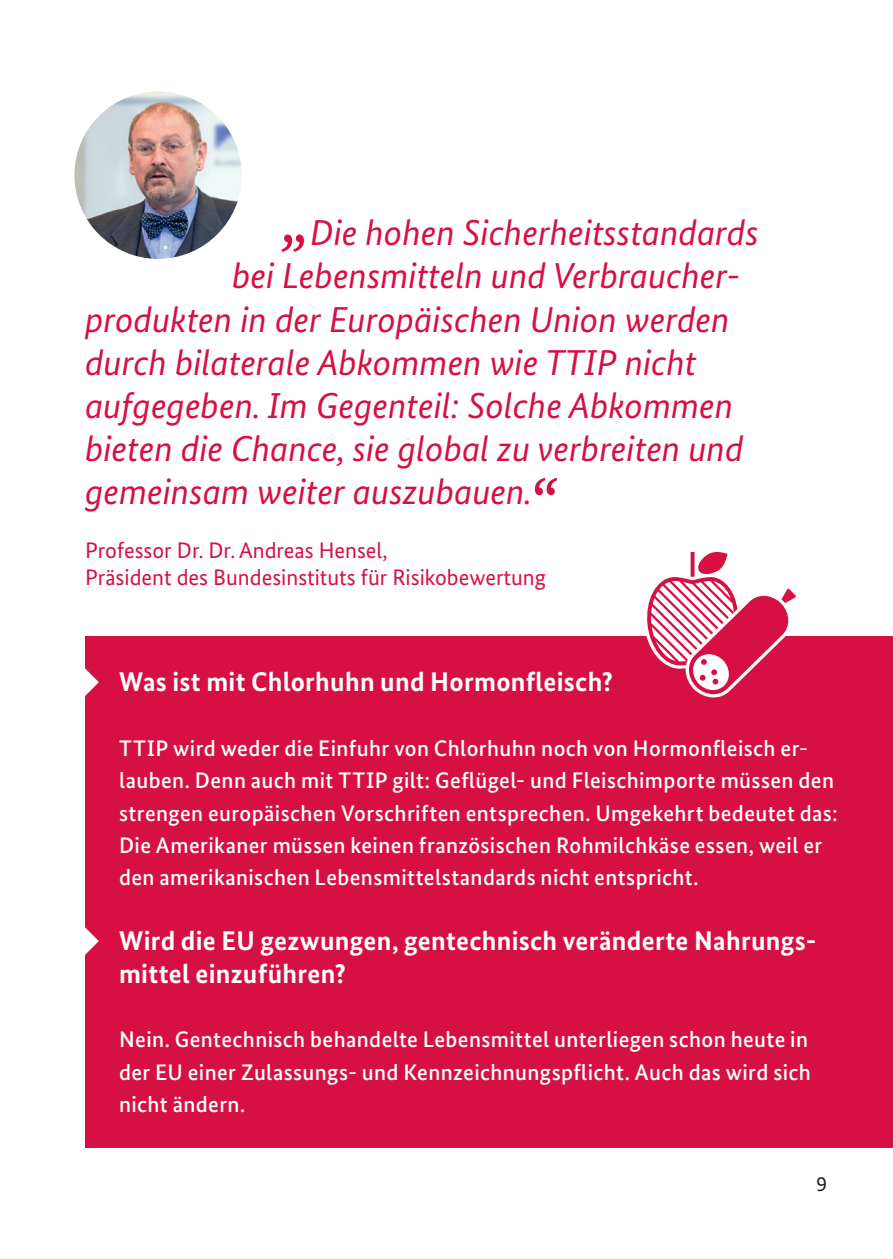
<style>
.page{position:relative;width:893px;height:1259px;background:#fff}
.page>*{position:absolute;margin:0;border:0;box-sizing:border-box;transform-origin:0 0}
.t1{font:italic 72px "Bundes Sans";color:#d71043}
.t2{font:italic 36px "Bundes Sans";color:#d71043}
.Kasten{font:700 27px/32.4px "Bundes Sans";letter-spacing:.01em;color:#fff}
.Kasten-2{font:500 22.5px/32.4px "Bundes Sans";letter-spacing:.02em;color:#fff}
.t3{font:22.5px/27px "Bundes Sans";color:#d71043}
.t4{font:21px "Bundes Sans";color:#231f20}
.s1{font-size:72px}
</style>
<div class="page">
<img style="left:74px;top:91px;width:168px;height:168px;border-radius:84px">
<div style="left:85px;top:636px;width:808px;height:511px;background:#d71043"></div>
<svg style="left:85px;top:927px;width:14px;height:28px"></svg>
<svg style="left:85px;top:668px;width:14px;height:28px"></svg>
<svg style="left:646px;top:552px;width:150px;height:145px"></svg>
<p class="t2" style="left:283px;top:211px;width:477px"><span class="s1">„</span>Die hohen Sicherheitsstandards</p>
<p class="t2" style="left:232px;top:254px;width:510px">bei Lebensmitteln und Verbraucher-</p>
<p class="t2" style="left:85px;top:297px;width:646px">produkten in der Europäischen Union werden</p>
<p class="t2" style="left:85px;top:340px;width:613px">durch bilaterale Abkommen wie TTIP nicht</p>
<p class="t2" style="left:85px;top:384px;width:650px">aufgegeben. Im Gegenteil: Solche Abkommen</p>
<p class="t2" style="left:85px;top:427px;width:660px">bieten die Chance, sie global zu verbreiten und</p>
<p class="t2" style="left:85px;top:470px;width:449px">gemeinsam weiter auszubauen.</p>
<p class="t3" style="left:85px;top:537px;width:462px">Professor Dr. Dr. Andreas Hensel,<br>Präsident des Bundesinstituts für Risikobewertung</p>
<h1 class="t1" style="left:529px;top:460px;width:29px">“</h1>
<p class="Kasten" style="left:119px;top:665px;width:495px">Was ist mit Chlorhuhn und Hormonfleisch?</p>
<p class="Kasten-2" style="left:119px;top:731px;width:720px">TTIP wird weder die Einfuhr von Chlorhuhn noch von Hormonfleisch er&shy;lauben. Denn auch mit TTIP gilt: Geflügel- und Fleischimporte müssen den strengen europäischen Vorschriften entsprechen. Umgekehrt bedeutet das:<br>Die Amerikaner müssen keinen französischen Rohmilchkäse essen, weil er den amerikanischen Lebensmittelstandards nicht entspricht.</p>
<p class="Kasten" style="left:119px;top:924px;width:699px">Wird die EU gezwungen, gentechnisch veränderte Nahrungs&shy;mittel einzuführen?</p>
<p class="Kasten-2" style="left:119px;top:1023px;width:693px">Nein. Gentechnisch behandelte Lebensmittel unterliegen schon heute in der EU einer Zulassungs- und Kennzeichnungspflicht. Auch das wird sich nicht ändern.</p>
<p class="t4" style="left:816px;top:1171px;width:12px">9</p>
</div>
